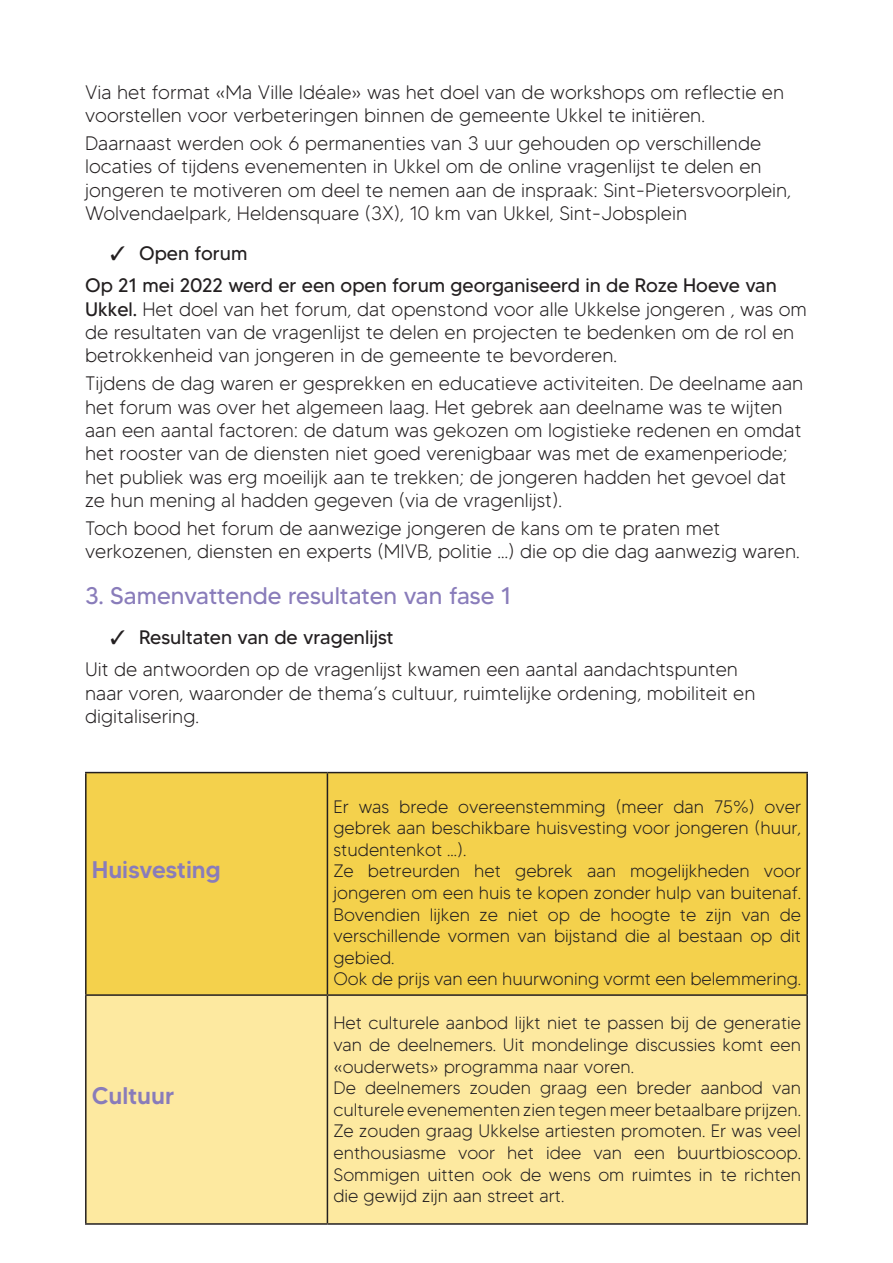
<style>
.page{position:relative;width:893px;height:1263px;background:#fff}
.page>*{position:absolute;margin:0;border:0;box-sizing:border-box;transform-origin:0 0}
.t1{font:24px "MADETOMMY";color:#897cba}
.t2{font:500 24px "MADETOMMY";color:#897cba}
.t3{font:300 19.5px/23.4px "MADETOMMY";color:#231f20}
.t4{font:19.5px/32px "MADETOMMY";color:#231f20}
.t5{font:300 18px/21.6px "MADETOMMY";color:#231f20}
.s1{font-weight:400}
</style>
<div class="page">
<div style="left:87px;top:773px;width:719px;height:221px;background:#f4d14c"></div>
<div style="left:87px;top:996px;width:719px;height:227px;background:#fde9a0"></div>
<hr style="left:85px;top:772px;width:242px;height:1px;background:#231f20">
<hr style="left:85px;top:773px;width:2px;height:221px;background:#231f20">
<hr style="left:327px;top:772px;width:481px;height:1px;background:#231f20">
<hr style="left:327px;top:773px;width:1px;height:221px;background:#231f20">
<hr style="left:806px;top:773px;width:2px;height:221px;background:#231f20">
<hr style="left:85px;top:994px;width:242px;height:2px;background:#231f20">
<hr style="left:85px;top:996px;width:2px;height:227px;background:#231f20">
<hr style="left:327px;top:994px;width:481px;height:2px;background:#231f20">
<hr style="left:327px;top:996px;width:1px;height:227px;background:#231f20">
<hr style="left:806px;top:996px;width:2px;height:227px;background:#231f20">
<hr style="left:85px;top:1223px;width:242px;height:2px;background:#231f20">
<hr style="left:327px;top:1223px;width:481px;height:2px;background:#231f20">
<p class="t3" style="left:85px;top:80px;width:701px">Via het format «Ma Ville Idéale» was het doel van de workshops om reflectie en voorstellen voor verbeteringen binnen de gemeente Ukkel te initiëren.</p>
<p class="t3" style="left:85px;top:131px;width:708px">Daarnaast werden ook 6 permanenties van 3 uur gehouden op verschillende locaties of tijdens evenementen in Ukkel om de online vragenlijst te delen en jongeren te motiveren om deel te nemen aan de inspraak: Sint-Pietersvoorplein, Wolvendaelpark, Heldensquare (3X), 10 km van Ukkel, Sint-Jobsplein</p>
<p class="t4" style="left:85px;top:237px;width:693px;text-indent:26px">✓ Open forum<br>Op 21 mei 2022 werd er een open forum georganiseerd in de Roze Hoeve van</p>
<p class="t3" style="left:85px;top:297px;width:724px"><span class="s1">Ukkel.</span> Het doel van het forum, dat openstond voor alle Ukkelse jongeren , was om de resultaten van de vragenlijst te delen en projecten te bedenken om de rol en betrokkenheid van jongeren in de gemeente te bevorderen.</p>
<p class="t3" style="left:85px;top:371px;width:720px">Tijdens de dag waren er gesprekken en educatieve activiteiten. De deelname aan het forum was over het algemeen laag. Het gebrek aan deelname was te wijten aan een aantal factoren: de datum was gekozen om logistieke redenen en omdat het rooster van de diensten niet goed verenigbaar was met de examenperiode; het publiek was erg moeilijk aan te trekken; de jongeren hadden het gevoel dat ze hun mening al hadden gegeven (via de vragenlijst).</p>
<p class="t3" style="left:85px;top:516px;width:716px">Toch bood het forum de aanwezige jongeren de kans om te praten met verkozenen, diensten en experts (MIVB, politie …) die op die dag aanwezig waren.</p>
<p class="t1" style="left:85px;top:581px;width:428px">3. Samenvattende resultaten van fase 1</p>
<p class="t3" style="left:85px;top:621px;width:654px;line-height:32px;text-indent:26px">✓ <span class="s1">Resultaten van de vragenlijst<br></span>Uit de antwoorden op de vragenlijst kwamen een aantal aandachtspunten</p>
<p class="t3" style="left:85px;top:681px;width:672px">naar voren, waaronder de thema’s cultuur, ruimtelijke ordening, mobiliteit en digitalisering.</p>
<p class="t2" style="left:92px;top:854px;width:131px">Huisvesting</p>
<p class="t2" style="left:92px;top:1080px;width:84px">Cultuur</p>
<p class="t5" style="left:333px;top:795px;width:469px">Er was brede overeenstemming (meer dan 75%) over gebrek aan beschikbare huisvesting voor jongeren (huur, studentenkot …).<br>Ze betreurden het gebrek aan mogelijkheden voor jongeren om een huis te kopen zonder hulp van buitenaf.<br>Bovendien lijken ze niet op de hoogte te zijn van de verschillende vormen van bijstand die al bestaan op dit gebied.<br>Ook de prijs van een huurwoning vormt een belemmering.</p>
<p class="t5" style="left:333px;top:1012px;width:469px">Het culturele aanbod lijkt niet te passen bij de generatie van de deelnemers. Uit mondelinge discussies komt een «ouderwets» programma naar voren.<br>De deelnemers zouden graag een breder aanbod van culturele evenementen zien tegen meer betaalbare prijzen.<br>Ze zouden graag Ukkelse artiesten promoten. Er was veel enthousiasme voor het idee van een buurtbioscoop.<br>Sommigen uitten ook de wens om ruimtes in te richten die gewijd zijn aan street art.</p>
</div>
